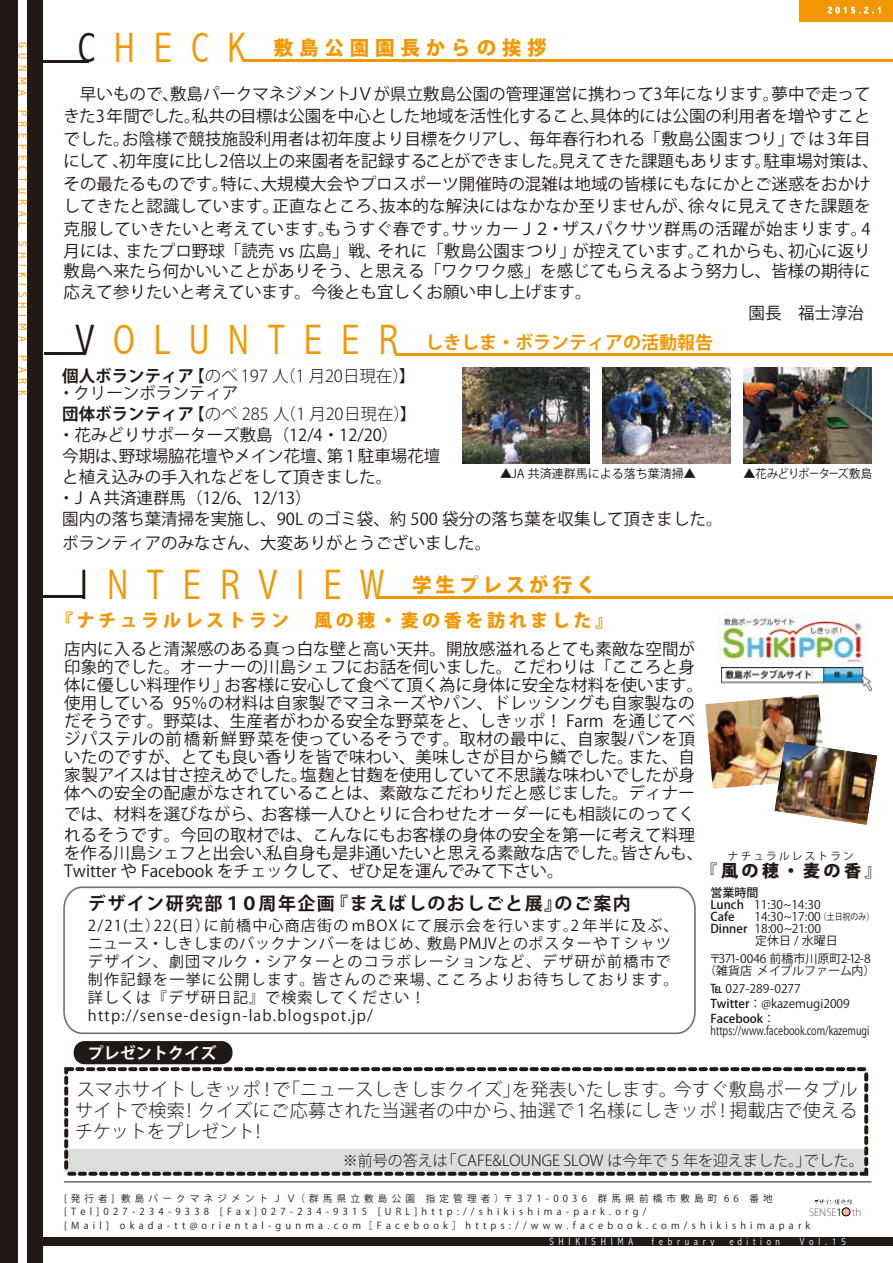
<style>
.page{position:relative;width:893px;height:1263px;background:#fff}
.page>*{position:absolute;margin:0;border:0;box-sizing:border-box;transform-origin:0 0}
.t1{font:300 condensed 42.45px "Abadi";letter-spacing:.44em;color:#f39700}
.t2{font:800 19.5px "Koz Go Pro";letter-spacing:.3em;color:#f39700}
.t3{font:300 18px/21px "Koz Go Pro";letter-spacing:.02em;color:#221815;text-align:justify}
.t4{font:700 18px "Koz Go Pro";letter-spacing:.08em;color:#221815}
.t5{font:800 18px "Koz Go Pro";letter-spacing:.2em;color:#f39700}
.t6{font:700 18px "Koz Go Pro";color:#f39700}
.t7{font:800 17.1px "Koz Go Pro";letter-spacing:.2em;color:#221815}
.t8{font:16.5px/18px "Koz Go Pro";color:#221815}
.t9{font:300 16.5px/16.5px "Koz Go Pro";color:#221815}
.t10{font:700 16.05px "Koz Go Pro";color:#fff}
.t11{font:15px/18px "Koz Go Pro";letter-spacing:.08em;color:#221815}
.t12{font:300 15px "Koz Go Pro";color:#221815}
.t13{font:300 condensed 12.75px "Abadi";letter-spacing:.44em;color:#f39700}
.t14{font:12px/12px "Koz Go Pro";color:#221815}
.t15{font:12px "Koz Go Pro";color:#221815;scale:.78 1}
.t16{font:500 12px/12px "Koz Go Pro";color:#221815}
.t17{font:12px "Koz Go Pro";letter-spacing:-.06em;color:#221815}
.t18{font:300 condensed 10.65px "Abadi";letter-spacing:.44em;color:#fff}
.t19{font:10.65px "Koz Go Pro";letter-spacing:.2em;color:#221815}
.t20{font:200 10.05px "Koz Go Pr 6 N";color:#221815}
.t21{font:9.6px/13.8px "Koz Go Pro";letter-spacing:.44em;color:#221815}
.s1{font-family:"Abadi";font-weight:300;font-stretch:condensed;font-size:42.45px;color:#221815}
.s2{font-family:"Abadi";font-weight:300;font-stretch:condensed;font-size:42.45px}
.s3{color:#221815}
.s4{font-weight:700}
.s5{font-weight:400}
.s6{font-weight:300}
.s7{font-size:9.15px}
.s8{font-weight:500}
</style>
<div class="page">
<svg style="left:814px;top:1199px;width:38px;height:18px"></svg>
<div style="left:842px;top:1207px;width:8px;height:9px;border:1px solid #040000;border-radius:50%"></div>
<div style="left:0;top:0;width:43px;height:1263px;background:#221815"></div>
<div style="left:19px;top:0;width:8px;height:1263px;background:#fff"></div>
<div style="left:799px;top:0;width:94px;height:21px;background:#f39700"></div>
<svg style="left:828px;top:7px;width:52px;height:7px"></svg>
<div style="left:38px;top:1237px;width:855px;height:8px;background:#221815"></div>
<hr style="left:64px;top:1181px;width:807px;height:1px;background:#221815">
<hr style="left:243px;top:60px;width:650px;height:2px;background:#f39700">
<hr style="left:39px;top:60px;width:50px;height:3px;background:#221815">
<svg style="left:64px;top:1067px;width:804px;height:109px"></svg>
<hr style="left:376px;top:596px;width:517px;height:3px;background:#f39700">
<hr style="left:42px;top:595px;width:43px;height:2px;background:#221815">
<hr style="left:395px;top:353px;width:498px;height:3px;background:#f39700">
<hr style="left:44px;top:352px;width:42px;height:2px;background:#221815">
<svg style="left:63px;top:886px;width:633px;height:149px"></svg>
<div style="left:74px;top:1041px;width:158px;height:23px;background:#221815;border-radius:11px"></div>
<img style="left:705px;top:694px;width:118px;height:95px">
<img style="left:717px;top:611px;width:149px;height:53px">
<img style="left:722px;top:667px;width:150px;height:23px">
<img style="left:774px;top:742px;width:93px;height:83px">
<img style="left:775px;top:742px;width:102px;height:82px">
<img style="left:603px;top:368px;width:127px;height:96px">
<img style="left:462px;top:368px;width:128px;height:96px">
<img style="left:744px;top:368px;width:127px;height:95px">
<p class="t13" style="left:30px;top:42px;width:355px;rotate:90deg">GUNMA PREFECTURAL SHIKISHIMA PARK</p>
<p class="t2" style="left:78px;top:36px;width:470px"><span class="s1">C</span> <span class="s2">HECK</span> 敷島公園園長からの挨拶</p>
<p class="t8" style="left:63px;top:83px;width:817px;line-height:22.5px">　早いもので、敷島パークマネジメントＪＶが県立敷島公園の管理運営に携わって3年になります。夢中で走ってきた3年間でした。私共の目標は公園を中心とした地域を活性化すること、具体的には公園の利用者を増やすことでした。お陰様で競技施設利用者は初年度より目標をクリアし、毎年春行われる「敷島公園まつり」では3年目にして、初年度に比し2倍以上の来園者を記録することができました。見えてきた課題もあります。駐車場対策は、その最たるものです。特に、大規模大会やプロスポーツ開催時の混雑は地域の皆様にもなにかとご迷惑をおかけしてきたと認識しています。正直なところ、抜本的な解決にはなかなか至りませんが、徐々に見えてきた課題を克服していきたいと考えています。もうすぐ春です。サッカーＪ２・ザスパクサツ群馬の活躍が始まります。4月には、またプロ野球「読売 vs 広島」戦、それに「敷島公園まつり」が控えています。これからも、初心に返り</p>
<p class="t8" style="left:64px;top:262px;width:808px">敷島へ来たら何かいいことがありそう、と思える「ワクワク感」を感じてもらえるよう努力し、皆様の期待に</p>
<p class="t8" style="left:64px;top:283px;width:529px">応えて参りたいと考えています。今後とも宜しくお願い申し上げます。</p>
<p class="t8" style="left:749px;top:304px;width:117px">園長　福士淳治</p>
<p class="t1" style="left:75px;top:315px;width:324px"><span class="s3">V</span>OLUNTEER</p>
<p class="t6" style="left:425px;top:331px;width:289px">しきしま・ボランティアの活動報告</p>
<p class="t9" style="left:58px;top:368px;width:359px"><span class="s4">個人ボランティア</span>【のべ 197 人（1 月20日現在）】<span class="s5">・クリーンボランティア</span></p>
<p class="t8" style="left:58px;top:404px;width:666px;line-height:21px"><span class="s4">団体ボランティア</span><span class="s6">【のべ 285 人（1 月20日現在）】<br></span>・花みどりサポーターズ敷島（12/4・12/20）<br>今期は、野球場脇花壇やメイン花壇、第1 駐車場花壇<br>と植え込みの手入れなどをして頂きました。<br>・ＪＡ共済連群馬（12/6、12/13）<br>園内の落ち葉清掃を実施し、90L のゴミ袋、約 500 袋分の落ち葉を収集して頂きました。</p>
<p class="t8" style="left:62px;top:534px;width:431px">ボランティアのみなさん、大変ありがとうございました。</p>
<p class="t14" style="left:500px;top:468px;width:197px">▲JA 共済連群馬による落ち葉清掃▲</p>
<p class="t17" style="left:743px;top:466px;width:130px">▲花みどりポーターズ敷島</p>
<p class="t1" style="left:80px;top:560px;width:517px"><span class="s3">I</span>NTERVIEW <sup>学生プレスが行く</sup></p>
<p class="t5" style="left:55px;top:609px;width:560px">『ナチュラルレストラン　風の穂・麦の香を訪れました』</p>
<p class="t8" style="left:64px;top:640px;width:641px">店内に入ると清潔感のある真っ白な壁と高い天井。開放感溢れるとても素敵な空間が印象的でした。オーナーの川島シェフにお話を伺いました。こだわりは「こころと身体に優しい料理作り」お客様に安心して食べて頂く為に身体に安全な材料を使います。使用している 95％の材料は自家製でマヨネーズやパン、ドレッシングも自家製なのだそうです。野菜は、生産者がわかる安全な野菜をと、しきッポ！ Farm を通じてベジパステルの前橋新鮮野菜を使っているそうです。取材の最中に、自家製パンを頂いたのですが、とても良い香りを皆で味わい、美味しさが目から鱗でした。また、自家製アイスは甘さ控えめでした。塩麹と甘麹を使用していて不思議な味わいでしたが身体への安全の配慮がなされていることは、素敵なこだわりだと感じました。ディナー</p>
<p class="t8" style="left:64px;top:803px;width:632px;line-height:21px">では、材料を選びながら、お客様一人ひとりに合わせたオーダーにも相談にのってくれるそうです。今回の取材では、こんなにもお客様の身体の安全を第一に考えて料理</p>
<p class="t8" style="left:64px;top:844px;width:641px">を作る川島シェフと出会い、私自身も是非通いたいと思える素敵な店でした。皆さんも、<br>Twitter や Facebook をチェックして、ぜひ足を運んでみて下さい。</p>
<p class="t4" style="left:88px;top:891px;width:544px">デザイン研究部１０周年企画『まえばしのおしごと展』のご案内</p>
<p class="t11" style="left:88px;top:917px;width:592px">2/21(土）22(日）に前橋中心商店街の mBOX にて展示会を行います。2 年半に及ぶ、ニュース・しきしまのバックナンバーをはじめ、敷島 PMJVとのポスターや T シャツデザイン、劇団マルク・シアターとのコラボレーションなど、デザ研が前橋市で制作記録を一挙に公開します。皆さんのご来場、こころよりお待ちしております。詳しくは『デザ研日記』で検索してください！http://sense-design-lab.blogspot.jp/</p>
<p class="t19" style="left:728px;top:849px;width:127px">ナチュラルレストラン</p>
<p class="t7" style="left:701px;top:859px;width:183px"><span class="s5">『</span>風の穂・麦の香<span class="s5">』</span></p>
<p class="t16" style="left:710px;top:887px;width:112px">営業時間<br>Lunch <span class="s5">11:30~14:30<br></span>Cafe</p>
<p class="t14" style="left:710px;top:910px;width:166px;text-indent:44px">14:30~17:00<span class="s7">（土日祝のみ）<br></span><span class="s8">Dinner</span> 18:00~21:00<br>　　　 定休日 / 水曜日</p>
<p class="t14" style="left:704px;top:952px;width:173px;text-align:center">〒371-0046 前橋市川原町2-12-8（雑貨店メイプルファーム内）</p>
<p class="t14" style="left:710px;top:981px;width:141px;line-height:15px"><span class="s8">℡</span> 027-289-0277<br><span class="s8">Twitter</span>：@kazemugi2009<br><span class="s8">Facebook</span>：</p>
<p class="t15" style="left:710px;top:1022px;width:206px">https://www.facebook.com/kazemugi</p>
<p class="t10" style="left:88px;top:1043px;width:130px">プレゼントクイズ</p>
<p class="t3" style="left:75px;top:1079px;width:784px">スマホサイトしきッポ！で「ニュースしきしまクイズ」を発表いたします。今すぐ敷島ポータブルサイトで検索！クイズにご応募された当選者の中から、抽選で１名様にしきッポ！掲載店で使えるチケットをプレゼント！</p>
<p class="t12" style="left:343px;top:1151px;width:522px">※前号の答えは「CAFE&amp;LOUNGE SLOW は今年で 5 年を迎えました。」でした。</p>
<p class="t21" style="left:64px;top:1191px;width:710px">[発行者] 敷島パークマネジメントＪＶ（群馬県立敷島公園 指定管理者）〒371-0036 群馬県前橋市敷島町 66 番地[Tel]027-234-9338 [Fax]027-234-9315 [URL]http://shikishima-park.org/</p>
<p class="t20" style="left:809px;top:1206px;width:54px">SENSE<span class="s5">1</span>　th</p>
<p class="t21" style="left:64px;top:1219px;width:748px">[Mail] okada-tt@oriental-gunma.com［Facebook］https://www.facebook.com/shikishimapark</p>
<p class="t18" style="left:549px;top:1235px;width:85px">SHIKISHIMA</p>
<p class="t18" style="left:652px;top:1235px;width:64px">february</p>
<p class="t18" style="left:729px;top:1235px;width:52px">edition</p>
<p class="t18" style="left:800px;top:1235px;width:48px">Vol.15</p>
</div>
